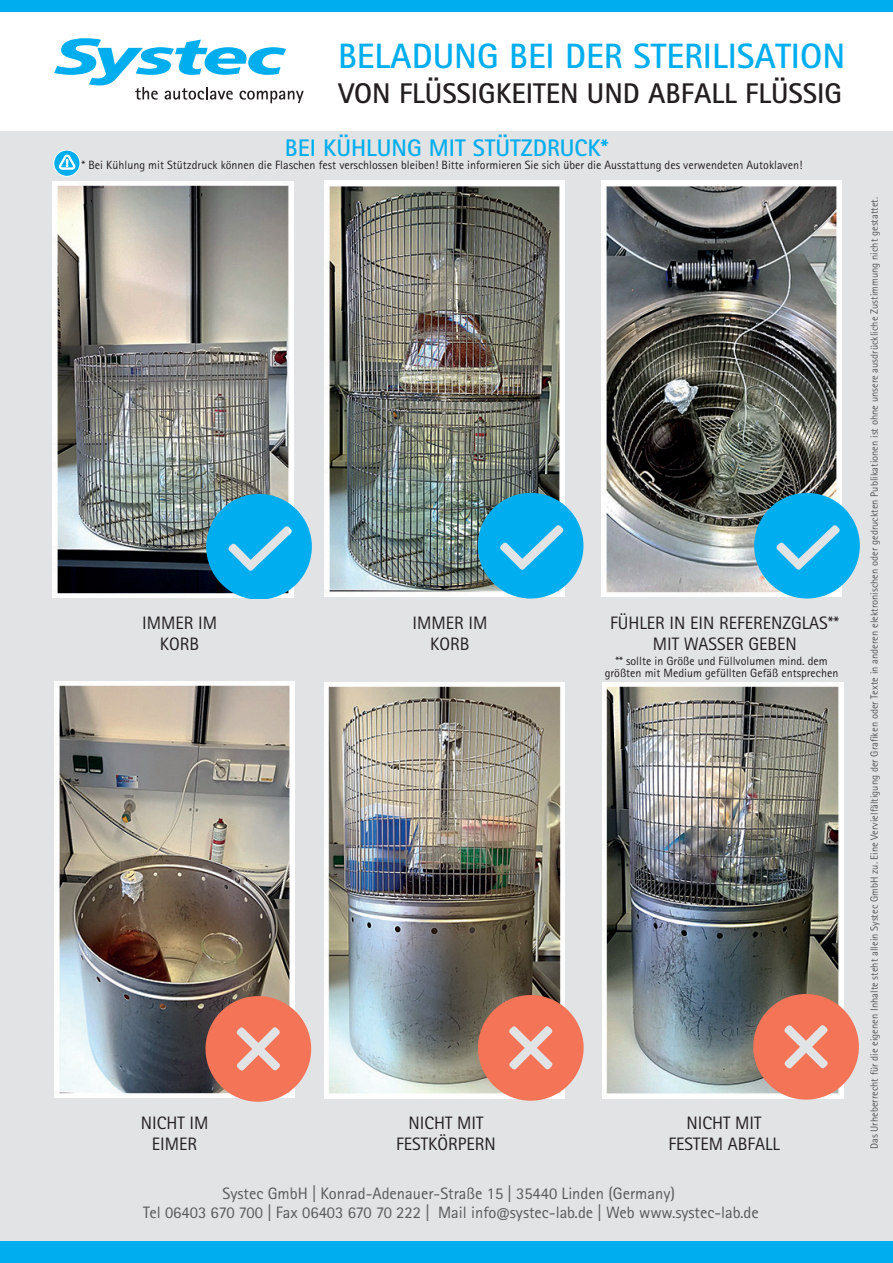
<style>
.page{position:relative;width:893px;height:1263px;background:#fff}
.page>*{position:absolute;margin:0;border:0;box-sizing:border-box;transform-origin:0 0}
.t1{font:700 35.25px "Rotis Sans Serif Std";color:#00aeef}
.t2{font:700 28.5px "Rotis Sans Serif Std";color:#231f20}
.t3{font:700 24px "Rotis Sans Serif Std";color:#00aeef}
.t4{font:18px/21.6px "Rotis Sans Serif Std";color:#231f20;text-align:center}
.t5{font:16.5px/19.5px "Rotis Sans Serif Std";color:#57585a;text-align:center}
.t6{font:12px/12px "Rotis Sans Serif Std";color:#231f20;text-align:center}
.t7{font:10.5px "Rotis Sans Serif Std";color:#57585a}
</style>
<div class="page">
<div style="left:0;top:0;width:893px;height:17px;background:#00aeef"></div>
<div style="left:0;top:13px;width:893px;height:106px;background:#fff"></div>
<svg style="left:54px;top:38px;width:250px;height:65px"></svg>
<div style="left:0;top:132px;width:893px;height:1131px;background:#e2e3e5"></div>
<img style="left:53px;top:182px;width:240px;height:415px">
<img style="left:324px;top:181px;width:241px;height:415px">
<img style="left:324px;top:683px;width:241px;height:415px">
<img style="left:603px;top:683px;width:240px;height:415px">
<img style="left:601px;top:181px;width:241px;height:415px">
<img style="left:54px;top:682px;width:240px;height:415px">
<svg style="left:206px;top:494px;width:106px;height:104px;background:#2fafdf"></svg>
<svg style="left:478px;top:493px;width:105px;height:105px;background:#32b2e1"></svg>
<svg style="left:754px;top:493px;width:106px;height:105px"></svg>
<svg style="left:205px;top:995px;width:107px;height:107px"></svg>
<svg style="left:477px;top:994px;width:107px;height:107px"></svg>
<svg style="left:752px;top:993px;width:107px;height:107px"></svg>
<svg style="left:54px;top:150px;width:26px;height:26px"></svg>
<div style="left:54px;top:150px;width:26px;height:26px;border:1px solid #fff;border-radius:50%"></div>
<svg style="left:59px;top:155px;width:16px;height:14px"></svg>
<div style="left:0;top:1242px;width:893px;height:21px;background:#00aeef"></div>
<h1 class="t1" style="left:338px;top:34px;width:509px">BELADUNG BEI DER STERILISATION</h1>
<h2 class="t2" style="left:338px;top:75px;width:505px">VON FLÜSSIGKEITEN UND ABFALL FLÜSSIG</h2>
<h3 class="t3" style="left:285px;top:132px;width:325px">BEI KÜHLUNG MIT STÜTZDRUCK*</h3>
<p class="t6" style="left:82px;top:159px;width:722px">* Bei Kühlung mit Stützdruck können die Flaschen fest verschlossen bleiben! Bitte informieren Sie sich über die Ausstattung des verwendeten Autoklaven!</p>
<h3 class="t4" style="left:142px;top:612px;width:76px">IMMER IM<br>KORB</h3>
<h3 class="t4" style="left:412px;top:612px;width:76px">IMMER IM<br>KORB</h3>
<h3 class="t4" style="left:610px;top:612px;width:230px">FÜHLER IN EIN REFERENZGLAS**<br>MIT WASSER GEBEN</h3>
<p class="t6" style="left:605px;top:655px;width:235px">** sollte in Größe und Füllvolumen mind. dem größten mit Medium gefüllten Gefäß entsprechen</p>
<h3 class="t4" style="left:141px;top:1112px;width:69px">NICHT IM<br>EIMER</h3>
<h3 class="t4" style="left:396px;top:1112px;width:101px">NICHT MIT<br>FESTKÖRPERN</h3>
<h3 class="t4" style="left:668px;top:1112px;width:113px">NICHT MIT<br>FESTEM ABFALL</h3>
<h3 class="t5" style="left:143px;top:1184px;width:617px">Systec GmbH | Konrad-Adenauer-Straße 15 | 35440 Linden (Germany)<br>Tel 06403 670 700 | Fax 06403 670 70 222 | Mail info@systec-lab.de | Web www.systec-lab.de</h3>
<p class="t7" style="left:868px;top:1149px;width:954px;rotate:-90deg">Das Urheberrecht für die eigenen Inhalte steht allein Systec GmbH zu. Eine Vervielfältigung der Grafiken oder Texte in anderen elektronischen oder gedruckten Publikationen ist ohne unsere ausdrückliche Zustimmung nicht gestattet.</p>
</div>
